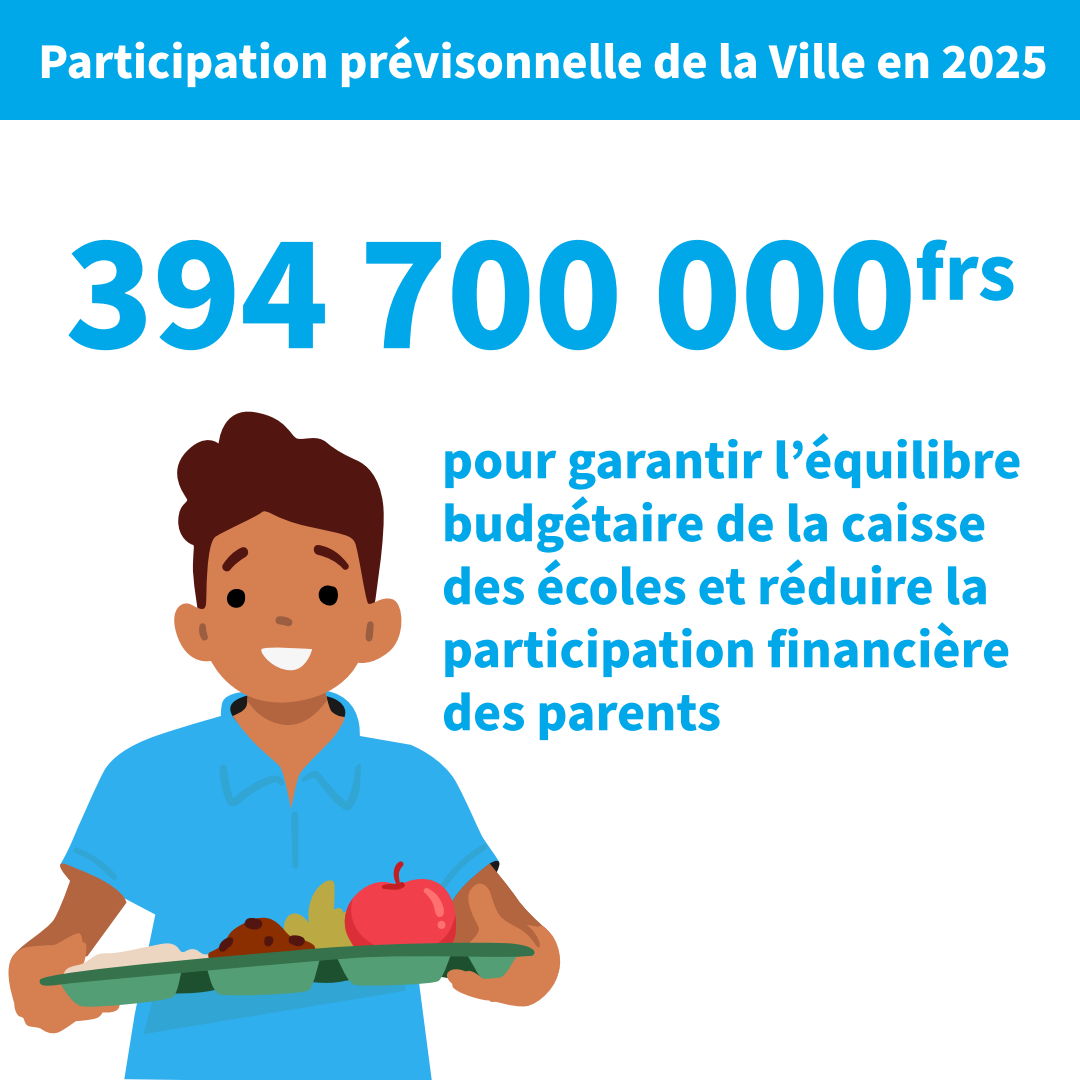
<style>
.page{position:relative;width:1080px;height:1080px;background:#fff}
.page>*{position:absolute;margin:0;border:0;box-sizing:border-box;transform-origin:0 0}
.t1{font:700 167.4px "Source Sans Pro";letter-spacing:-.01em;color:#00a8e9}
.t2{font:700 54.2px/63px "Source Sans Pro";color:#00a8e9}
.t3{font:700 50.1px "Source Sans Pro";color:#fff}
</style>
<div class="page">
<div style="left:1px;top:0;width:1079px;height:120px;background:#00a8e9"></div>
<div style="left:124px;top:1035px;width:308px;height:45px;background:#30afef"></div>
<svg style="left:177px;top:411px;width:207px;height:97px;fill:#53150f"></svg>
<svg style="left:174px;top:508px;width:228px;height:169px;fill:#d68051"></svg>
<svg style="left:318px;top:585px;width:21px;height:23px"></svg>
<svg style="left:226px;top:588px;width:19px;height:21px"></svg>
<svg style="left:220px;top:545px;width:31px;height:29px"></svg>
<svg style="left:312px;top:544px;width:39px;height:28px"></svg>
<svg style="left:275px;top:616px;width:18px;height:11px"></svg>
<svg style="left:365px;top:620px;width:9px;height:22px"></svg>
<svg style="left:198px;top:622px;width:11px;height:20px"></svg>
<svg style="left:260px;top:645px;width:52px;height:26px"></svg>
<svg style="left:8px;top:677px;width:553px;height:358px"></svg>
<p class="t3" style="left:38px;top:27px;width:1011px">Participation prévisonnelle de la Ville en 2025</p>
<h1 class="t1" style="left:65px;top:179px;width:952px">394 700 000<sup>frs</sup></h1>
<p class="t2" style="left:442px;top:430px;width:581px">pour garantir l’équilibre budgétaire de la caisse des écoles et réduire la participation financière des parents</p>
</div>
